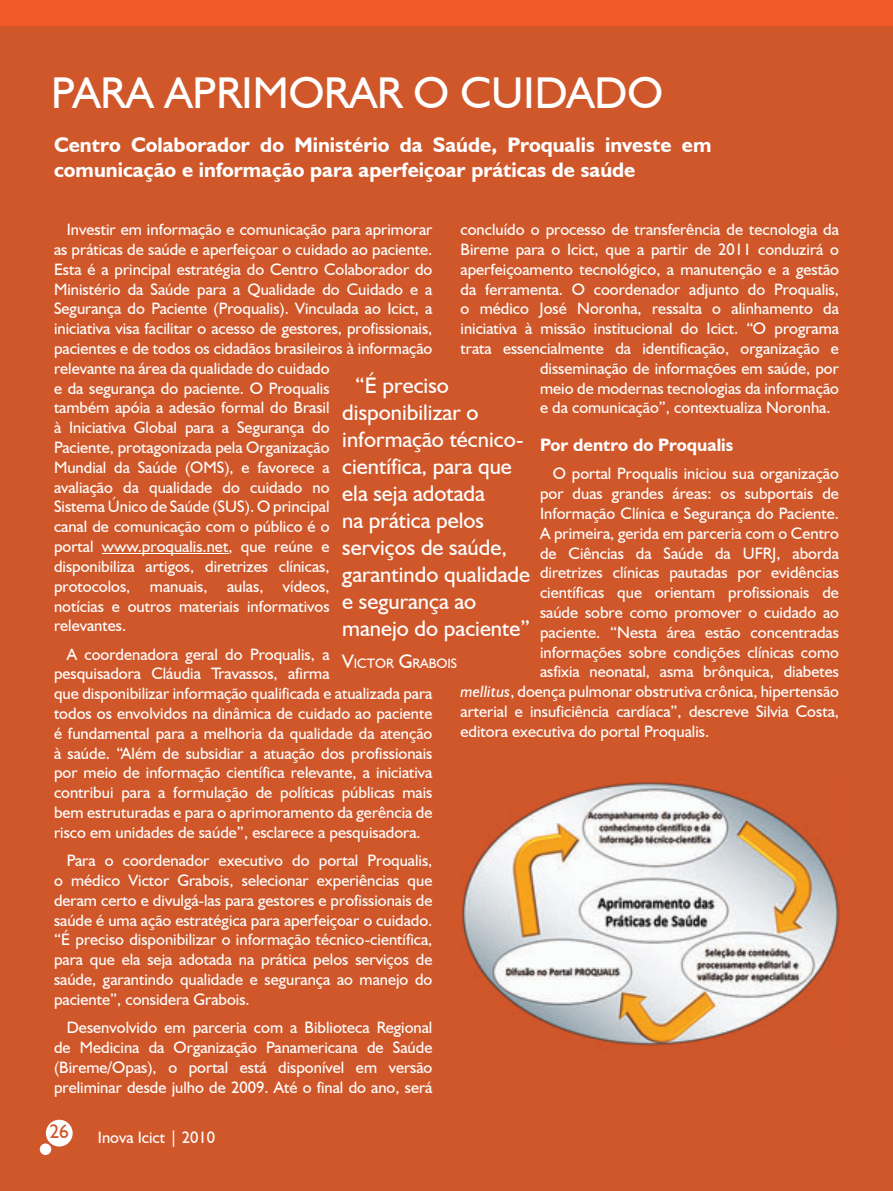
<style>
.page{position:relative;width:893px;height:1191px;background:#d0572a}
.page>*{position:absolute;margin:0;border:0;box-sizing:border-box;transform-origin:0 0}
.t1{font:44.55px "Humanist 521 BT";color:#fff}
.t2{font:22.5px/27px "Humanist 521 BT";color:#fff}
.t3{font:700 21px/25.2px "Humanist 521 BT";color:#fff}
.t4{font:19.5px "Humanist 521 BT";color:#d0572a}
.t5{font:700 18px "Humanist 521 BT";color:#fff}
.t6{font:16.5px/19.8px "Humanist 521 BT";color:#fff}
.t7{font:13.65px "Humanist 521 BT";color:#fff}
.s1{font-style:italic}
.s2{font-size:19.5px}
</style>
<div class="page">
<div style="left:46px;top:1119px;width:27px;height:27px;background:#fff;border-radius:50%"></div>
<div style="left:40px;top:1143px;width:11px;height:12px;background:#fff;border-radius:50%"></div>
<hr style="left:102px;top:553px;width:126px;height:1px;background:#fff">
<div style="left:0;top:0;width:893px;height:26px;background:#f15927"></div>
<img style="left:462px;top:782px;width:381px;height:268px">
<h1 class="t1" style="left:51px;top:65px;width:613px">PARA APRIMORAR O CUIDADO</h1>
<p class="t3" style="left:54px;top:131px;width:659px">Centro Colaborador do Ministério da Saúde, Proqualis investe em comunicação e informação para aperfeiçoar práticas de saúde</p>
<p class="t6" style="left:460px;top:219px;width:380px">concluído o processo de transferência de tecnologia da</p>
<p class="t6" style="left:460px;top:239px;width:380px">Bireme para o Icict, que a partir de 2011 conduzirá o</p>
<p class="t6" style="left:460px;top:259px;width:380px">aperfeiçoamento tecnológico, a manutenção e a gestão</p>
<p class="t6" style="left:460px;top:279px;width:380px">da ferramenta. O coordenador adjunto do Proqualis,</p>
<p class="t6" style="left:460px;top:298px;width:380px">o médico José Noronha, ressalta o alinhamento da</p>
<p class="t6" style="left:460px;top:318px;width:380px">iniciativa à missão institucional do Icict. “O programa</p>
<p class="t6" style="left:460px;top:338px;width:380px">trata essencialmente da identificação, organização e</p>
<p class="t6" style="left:540px;top:358px;width:300px">disseminação de informações em saúde, por</p>
<p class="t6" style="left:540px;top:378px;width:300px">meio de modernas tecnologias da informação</p>
<p class="t6" style="left:540px;top:397px;width:292px">e da comunicação”, contextualiza Noronha.</p>
<p class="t5" style="left:540px;top:434px;width:195px">Por dentro do Proqualis</p>
<p class="t6" style="left:553px;top:463px;width:288px">O portal Proqualis iniciou sua organização</p>
<p class="t6" style="left:540px;top:483px;width:300px">por duas grandes áreas: os subportais de</p>
<p class="t6" style="left:540px;top:503px;width:300px">Informação Clínica e Segurança do Paciente.</p>
<p class="t6" style="left:540px;top:523px;width:300px">A primeira, gerida em parceria com o Centro</p>
<p class="t6" style="left:540px;top:543px;width:300px">de Ciências da Saúde da UFRJ, aborda</p>
<p class="t6" style="left:540px;top:562px;width:300px">diretrizes clínicas pautadas por evidências</p>
<p class="t6" style="left:540px;top:582px;width:300px">científicas que orientam profissionais de</p>
<p class="t6" style="left:540px;top:602px;width:300px">saúde sobre como promover o cuidado ao</p>
<p class="t6" style="left:540px;top:622px;width:300px">paciente. “Nesta área estão concentradas</p>
<p class="t6" style="left:540px;top:642px;width:300px">informações sobre condições clínicas como</p>
<p class="t6" style="left:540px;top:661px;width:300px">asfixia neonatal, asma brônquica, diabetes</p>
<p class="t6" style="left:460px;top:681px;width:380px"><span class="s1">mellitus</span>, doença pulmonar obstrutiva crônica, hipertensão</p>
<p class="t6" style="left:460px;top:701px;width:380px">arterial e insuficiência cardíaca”, descreve Silvia Costa,</p>
<p class="t6" style="left:460px;top:721px;width:250px">editora executiva do portal Proqualis.</p>
<p class="t6" style="left:54px;top:219px;width:380px;text-indent:13px">Investir em informação e comunicação para aprimorar as práticas de saúde e aperfeiçoar o cuidado ao paciente.<br>Esta é a principal estratégia do Centro Colaborador do Ministério da Saúde para a Qualidade do Cuidado e a Segurança do Paciente (Proqualis). Vinculada ao Icict, a iniciativa visa facilitar o acesso de gestores, profissionais, pacientes e de todos os cidadãos brasileiros à informação relevante na área da qualidade do cuidado<br>e da segurança do paciente. O Proqualis<br>também apóia a adesão formal do Brasil<br>à Iniciativa Global para a Segurança do<br>Paciente, protagonizada pela Organização<br>Mundial da Saúde (OMS), e favorece a<br>avaliação da qualidade do cuidado no<br>Sistema Único de Saúde (SUS). O principal<br>canal de comunicação com o público é o<br>portal www.proqualis.net, que reúne e<br>disponibiliza artigos, diretrizes clínicas,<br>protocolos, manuais, aulas, vídeos,<br>notícias e outros materiais informativos<br>relevantes.</p>
<p class="t6" style="left:54px;top:644px;width:380px;text-indent:13px">A coordenadora geral do Proqualis, a<br>pesquisadora Cláudia Travassos, afirma<br>que disponibilizar informação qualificada e atualizada para todos os envolvidos na dinâmica de cuidado ao paciente é fundamental para a melhoria da qualidade da atenção à saúde. “Além de subsidiar a atuação dos profissionais por meio de informação científica relevante, a iniciativa contribui para a formulação de políticas públicas mais bem estruturadas e para o aprimoramento da gerência de risco em unidades de saúde”, esclarece a pesquisadora.</p>
<p class="t6" style="left:54px;top:850px;width:380px;text-align:justify;text-indent:13px">Para o coordenador executivo do portal Proqualis, o médico Victor Grabois, selecionar experiências que deram certo e divulgá-las para gestores e profissionais de saúde é uma ação estratégica para aperfeiçoar o cuidado. “É preciso disponibilizar o informação técnico-científica, para que ela seja adotada na prática pelos serviços de saúde, garantindo qualidade e segurança ao manejo do paciente”, considera Grabois.</p>
<p class="t6" style="left:54px;top:1017px;width:380px;text-align:justify;text-indent:13px">Desenvolvido em parceria com a Biblioteca Regional de Medicina da Organização Panamericana de Saúde (Bireme/Opas), o portal está disponível em versão preliminar desde julho de 2009. Até o final do ano, será</p>
<h2 class="t2" style="left:342px;top:372px;width:189px;text-indent:13px">“É preciso disponibilizar o informação técnico&shy;científica, para que ela seja adotada<br>na prática pelos serviços de saúde, garantindo qualidade e segurança ao manejo do paciente”</h2>
<p class="t7" style="left:342px;top:655px;width:116px"><span class="s2">V</span>ICTOR <span class="s2">G</span>RABOIS</p>
<p class="t4" style="left:49px;top:1119px;width:21px">26</p>
<p class="t6" style="left:98px;top:1126px;width:119px">Inova Icict | 2010</p>
</div>
